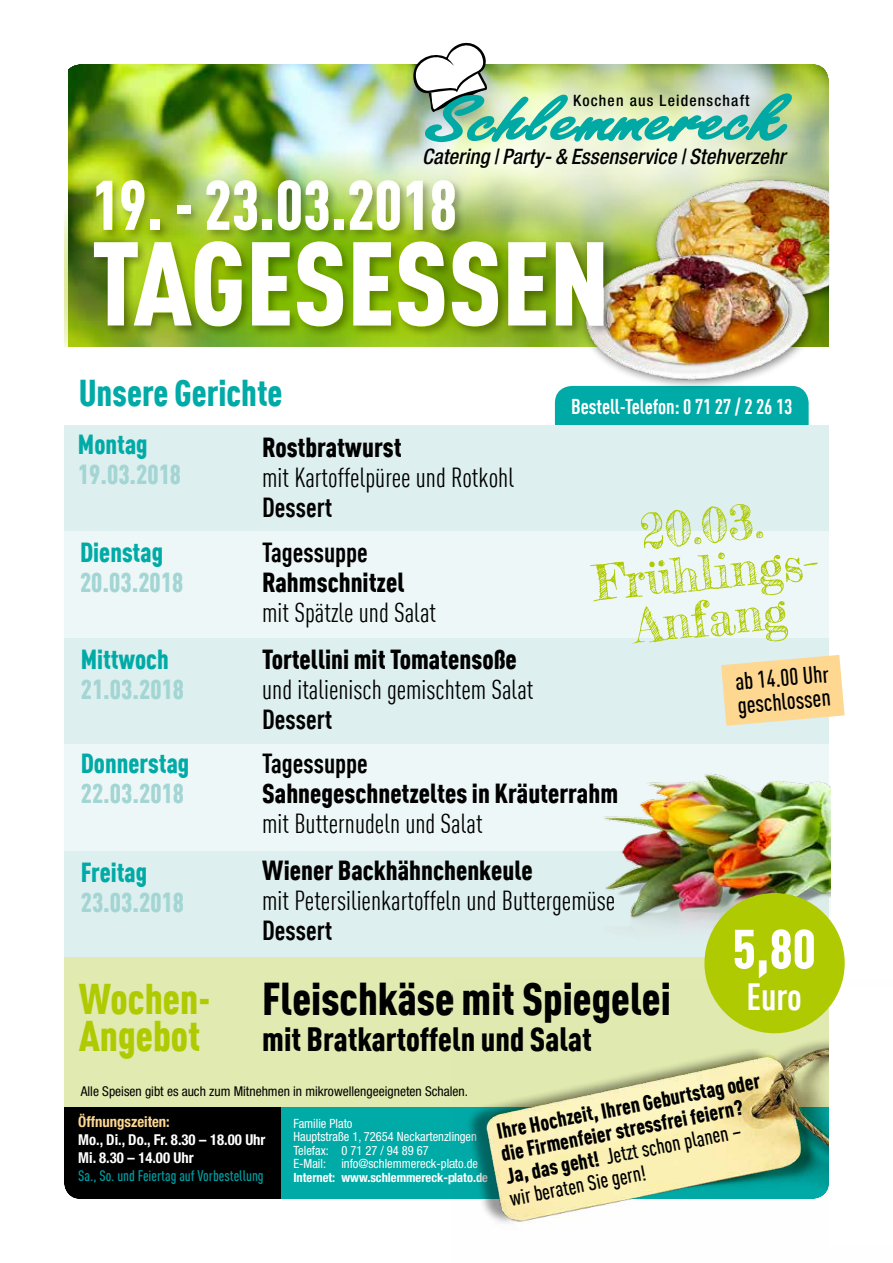
<style>
.page{position:relative;width:893px;height:1263px;background:#fff}
.page>*{position:absolute;margin:0;border:0;box-sizing:border-box;transform-origin:0 0}
.t1{font:900 117px "MPDIN Pro Cond";color:#fff}
.t2{font:900 69px "MPDIN Pro Cond";color:#fff;scale:.94 1}
.t3{font:900 54.45px "MPDIN Pro Cond";color:#fff}
.t4{font:48.15px/46.5px "Frederickathe Great";color:#afca00;text-align:center}
.t5{font:900 45px "MPDIN Pro Cond";color:#000}
.t6{font:900 42px/36.8px "MPDIN Pro Cond";color:#afca00}
.t7{font:700 37.05px "MPDIN Pro Cond";color:#fff}
.t8{font:900 36.6px "MPDIN Pro Cond";color:#00aaa6}
.t9{font:900 33px "MPDIN Pro Cond";color:#000}
.t10{font:27px "MPDIN Pro Cond";color:#000}
.t11{font:900 27px "MPDIN Pro Cond";color:#000}
.t12{font:900 27px "MPDIN Pro Cond";color:#a2d5d3}
.t13{font:700 27px/45px "MPDIN Pro Cond";color:#000}
.t14{font:900 27px "MPDIN Pro Cond";color:#00aaa6}
.t15{font:500 23.55px/23.5px "MPDIN Pro Cond";color:#000}
.t16{font:900 21.3px/22.8px "MPDIN Pro Cond";color:#000}
.t17{font:italic 500 condensed 21.3px "Helvetica Neue";letter-spacing:.005em;color:#000}
.t18{font:700 21px "MPDIN Pro Cond";letter-spacing:-.005em;color:#fff}
.t19{font:500 condensed 15.6px "Helvetica Neue";letter-spacing:.075em;color:#000}
.t20{font:700 condensed 15px/18px "Helvetica Neue";color:#fff}
.t21{font:500 15px "MPDIN Pro Cond";color:#009c9f}
.t22{font:700 condensed 15px "Helvetica Neue";color:#fed791}
.t23{font:condensed 13.5px "Helvetica Neue";color:#000}
.t24{font:condensed 12.75px/13.5px "Helvetica Neue";color:#fff}
.t25{font:700 condensed 12.75px "Helvetica Neue";color:#fff}
.s1{font-weight:500}
</style>
<div class="page">
<img style="left:64px;top:64px;width:781px;height:1135px">
<svg style="left:721px;top:655px;width:124px;height:71px;background:#f9dba2"></svg>
<img style="left:452px;top:980px;width:393px;height:244px">
<div style="left:829px;top:986px;width:64px;height:259px;background:#fff"></div>
<img style="left:407px;top:42px;width:385px;height:100px">
<img style="left:533px;top:740px;width:297px;height:224px">
<div style="left:704px;top:893px;width:141px;height:140px;background:#afca00;border-radius:50%"></div>
<p class="t19" style="left:573px;top:91px;width:178px">Kochen aus Leidenschaft</p>
<p class="t17" style="left:422px;top:143px;width:365px">Catering | Party- &amp; Essenservice | Stehverzehr</p>
<h2 class="t2" style="left:92px;top:156px;width:390px">19. - 23.03.2018</h2>
<h1 class="t1" style="left:92px;top:200px;width:519px">TAGESESSEN</h1>
<h3 class="t8" style="left:79px;top:367px;width:205px">Unsere Gerichte</h3>
<p class="t14" style="left:78px;top:425px;width:71px">Montag</p>
<p class="t12" style="left:78px;top:455px;width:105px">19.03.2018</p>
<p class="t14" style="left:80px;top:533px;width:85px">Dienstag</p>
<p class="t12" style="left:80px;top:563px;width:105px">20.03.2018</p>
<p class="t14" style="left:81px;top:640px;width:89px">Mittwoch</p>
<p class="t12" style="left:81px;top:670px;width:105px">21.03.2018</p>
<p class="t11" style="left:262px;top:428px;width:141px">Rostbratwurst</p>
<p class="t10" style="left:262px;top:461px;width:253px">mit Kartoffelpüree und Rotkohl</p>
<p class="t13" style="left:262px;top:484px;width:107px">Dessert<br>Tagessuppe</p>
<p class="t11" style="left:262px;top:563px;width:144px">Rahmschnitzel</p>
<p class="t10" style="left:262px;top:596px;width:175px">mit Spätzle und Salat</p>
<p class="t11" style="left:262px;top:640px;width:256px">Tortellini mit Tomatensoße</p>
<p class="t10" style="left:262px;top:672px;width:273px">und italienisch gemischtem Salat</p>
<p class="t13" style="left:262px;top:695px;width:72px">Dessert</p>
<p class="t18" style="left:571px;top:391px;width:223px">Bestell-Telefon: 0 71 27 / 2 26 13</p>
<h3 class="t4" style="left:588px;top:513px;width:235px;rotate:-5deg">20.03.<br>Frühlings-<br>Anfang</h3>
<p class="t15" style="left:734px;top:669px;width:95px;rotate:-5deg">ab 14.00 Uhr geschlossen</p>
<p class="t14" style="left:81px;top:744px;width:110px">Donnerstag</p>
<p class="t12" style="left:81px;top:774px;width:105px">22.03.2018</p>
<p class="t14" style="left:81px;top:853px;width:68px">Freitag</p>
<p class="t12" style="left:81px;top:883px;width:105px">23.03.2018</p>
<h3 class="t6" style="left:79px;top:978px;width:133px">Wochen-<br>Angebot</h3>
<p class="t13" style="left:262px;top:740px;width:107px">Tagessuppe</p>
<p class="t11" style="left:262px;top:774px;width:357px">Sahnegeschnetzeltes in Kräuterrahm</p>
<p class="t10" style="left:262px;top:807px;width:222px">mit Butternudeln und Salat</p>
<p class="t11" style="left:262px;top:851px;width:272px">Wiener Backhähnchenkeule</p>
<p class="t10" style="left:262px;top:884px;width:355px">mit Petersilienkartoffeln und Buttergemüse</p>
<p class="t13" style="left:262px;top:907px;width:72px">Dessert</p>
<h3 class="t5" style="left:262px;top:967px;width:410px">Fleischkäse mit Spiegelei</h3>
<p class="t9" style="left:262px;top:1016px;width:331px">mit Bratkartoffeln und Salat</p>
<h3 class="t3" style="left:733px;top:910px;width:85px">5,80</h3>
<h3 class="t7" style="left:746px;top:971px;width:57px">Euro</h3>
<p class="t23" style="left:81px;top:1083px;width:389px">Alle Speisen gibt es auch zum Mitnehmen in mikrowellengeeigneten Schalen.</p>
<p class="t24" style="left:293px;top:1116px;width:186px">Familie Plato<br>Hauptstraße 1, 72654 Neckartenzlingen<br>Telefax: 0 71 27 / 94 89 67<br>E-Mail: info@schlemmereck-plato.de</p>
<p class="t25" style="left:293px;top:1169px;width:196px">Internet: www.schlemmereck-plato.de</p>
<p class="t22" style="left:78px;top:1113px;width:93px">Öffnungszeiten:</p>
<p class="t20" style="left:78px;top:1131px;width:189px">Mo., Di., Do., Fr. 8.30 – 18.00 Uhr<br>Mi. 8.30 – 14.00 Uhr</p>
<p class="t21" style="left:78px;top:1166px;width:187px">Sa., So. und Feiertag auf Vorbestellung</p>
<p class="t16" style="left:495px;top:1119px;width:269px;rotate:-11deg">Ihre Hochzeit, Ihren Geburtstag oder die Firmenfeier stressfrei feiern?<br>Ja, das geht! <span class="s1">Jetzt schon planen –<br>wir beraten Sie gern!</span></p>
</div>
